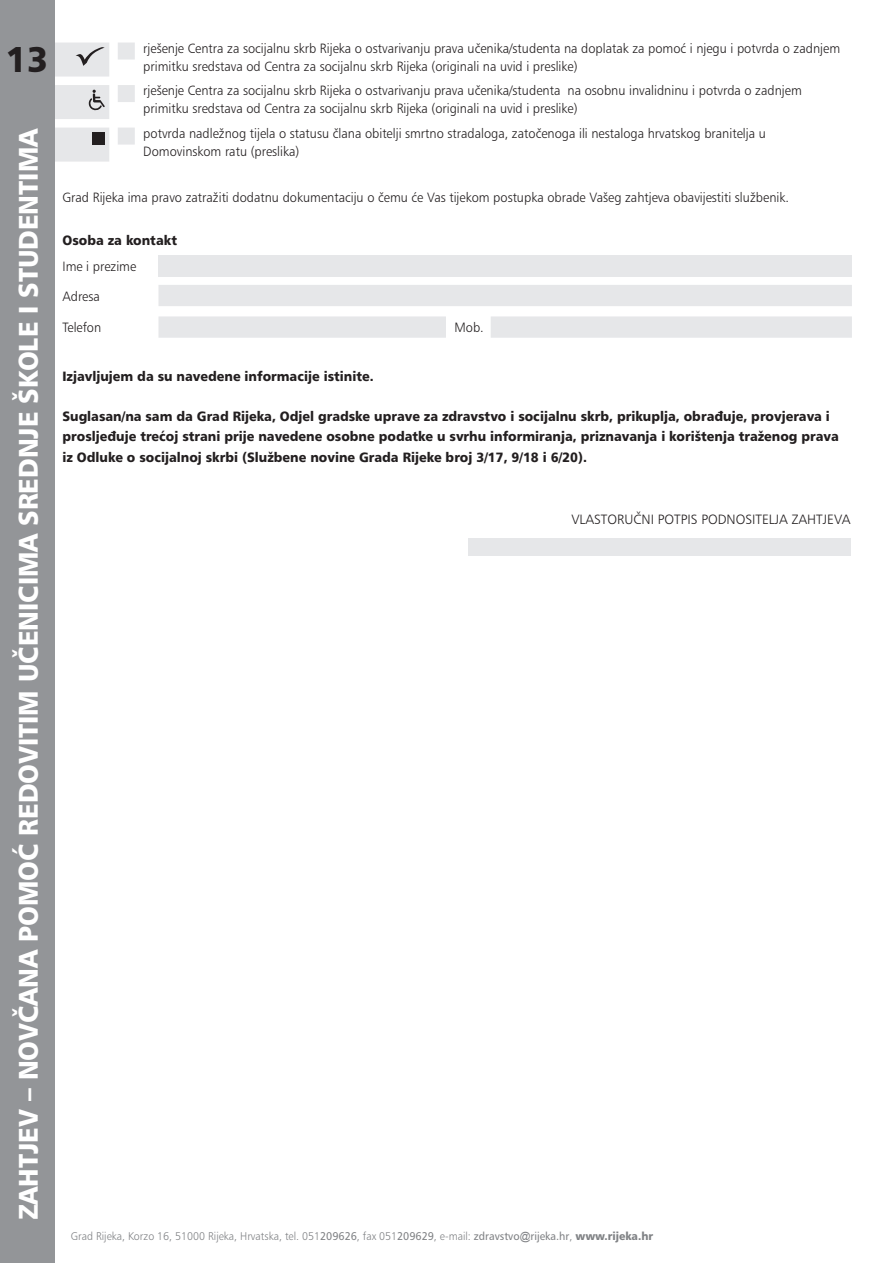
<style>
.page{position:relative;width:893px;height:1263px;background:#fff}
.page>*{position:absolute;margin:0;border:0;box-sizing:border-box;transform-origin:0 0}
.pasica{font:900 36px "Humanist 777";color:#231f20;scale:.95 1}
.pasica-2{font:900 27px "Humanist 777";color:#fff;scale:.95 1}
.osnovni_tekst{font:300 13.5px/18px "Humanist 777";color:#231f20;scale:.95 1}
.osnovni_tekst-2{font:900 13.5px/20.2px "Humanist 777";color:#231f20;scale:.95 1}
.osnovni_tekst-3{font:300 13.5px "Humanist 777";color:#231f20}
.osnovni_tekst-4{font:300 11.25px "Humanist 777";color:#808285;scale:.95 1}
.s1{font-weight:400}
.s2{font-family:"Arial";font-weight:400}
.s3{font-weight:900}
</style>
<div class="page">
<svg style="left:54px;top:43px;width:81px;height:119px"></svg>
<div style="left:92px;top:132px;width:13px;height:13px;background:#231f20"></div>
<div style="left:158px;top:255px;width:694px;height:21px;background:#e6e7e9"></div>
<svg style="left:158px;top:285px;width:694px;height:53px"></svg>
<div style="left:468px;top:539px;width:382px;height:17px;background:#e6e7e9"></div>
<div style="left:0;top:0;width:54px;height:1263px;background:#939598"></div>
<p class="pasica" style="left:6px;top:36px;width:46px">13</p>
<p class="pasica-2" style="left:11px;top:1220px;width:1151px;rotate:-90deg">ZAHTJEV – NOV^ANA POMO] REDOVITIM U^ENICIMA SREDNJE ŠKOLE I STUDENTIMA</p>
<p class="osnovni_tekst" style="left:143px;top:39px;width:735px">rješenje Centra za socijalnu skrb Rijeka o ostvarivanju prava u~enika/studenta na doplatak za pomo} i njegu i potvrda o zadnjem primitku sredstava od Centra za socijalnu skrb Rijeka (originali na uvid i preslike)</p>
<p class="osnovni_tekst" style="left:143px;top:81px;width:695px">rješenje Centra za socijalnu skrb Rijeka o ostvarivanju prava u~enika/studenta na osobnu invalidninu i potvrda o zadnjem primitku sredstava od Centra za socijalnu skrb Rijeka (originali na uvid i preslike)</p>
<p class="osnovni_tekst" style="left:143px;top:124px;width:657px">potvrda nadležnog tijela o statusu ~lana obitelji smrtno stradaloga, zato~enoga ili nestaloga hrvatskog branitelja u<br>Domovinskom ratu (preslika)</p>
<p class="osnovni_tekst" style="left:63px;top:188px;width:766px">Grad Rijeka ima pravo zatražiti dodatnu dokumentaciju o ~emu }e Vas tijekom postupka obrade Vašeg zahtjeva obavijestiti službenik.</p>
<p class="osnovni_tekst-2" style="left:63px;top:230px;width:122px">Osoba za kontakt</p>
<p class="osnovni_tekst" style="left:63px;top:257px;width:79px">Ime i prezime</p>
<p class="osnovni_tekst" style="left:63px;top:287px;width:41px">Adresa</p>
<p class="osnovni_tekst" style="left:63px;top:318px;width:42px">Telefon</p>
<p class="osnovni_tekst" style="left:454px;top:318px;width:32px">Mob.</p>
<p class="osnovni_tekst-2" style="left:63px;top:365px;width:329px">Izjavljujem da su navedene informacije istinite.</p>
<p class="osnovni_tekst-2" style="left:63px;top:406px;width:819px">Suglasan/na sam da Grad Rijeka, Odjel gradske uprave za zdravstvo i socijalnu skrb, prikuplja, obra|uje, provjerava i proslje|uje tre}oj strani prije navedene osobne podatke u svrhu informiranja, priznavanja i korištenja traženog prava iz Odluke o socijalnoj skrbi (Službene novine Grada Rijeke broj 3/17, 9/18 i 6/20).</p>
<p class="osnovni_tekst-3" style="left:571px;top:510px;width:280px">VLASTORU^NI POTPIS PODNOSITELJA ZAHTJEVA</p>
<p class="osnovni_tekst-4" style="left:71px;top:1229px;width:614px">Grad Rijeka, Korzo 16, 51000 Rijeka, Hrvatska, tel. 051<span class="s1">209626</span>, fax 051<span class="s1">209629</span>, e-mail: <span class="s1">zdravstvo</span><span class="s2">@</span><span class="s1">rijeka.hr</span>, <span class="s3">www.rijeka.hr</span></p>
</div>
